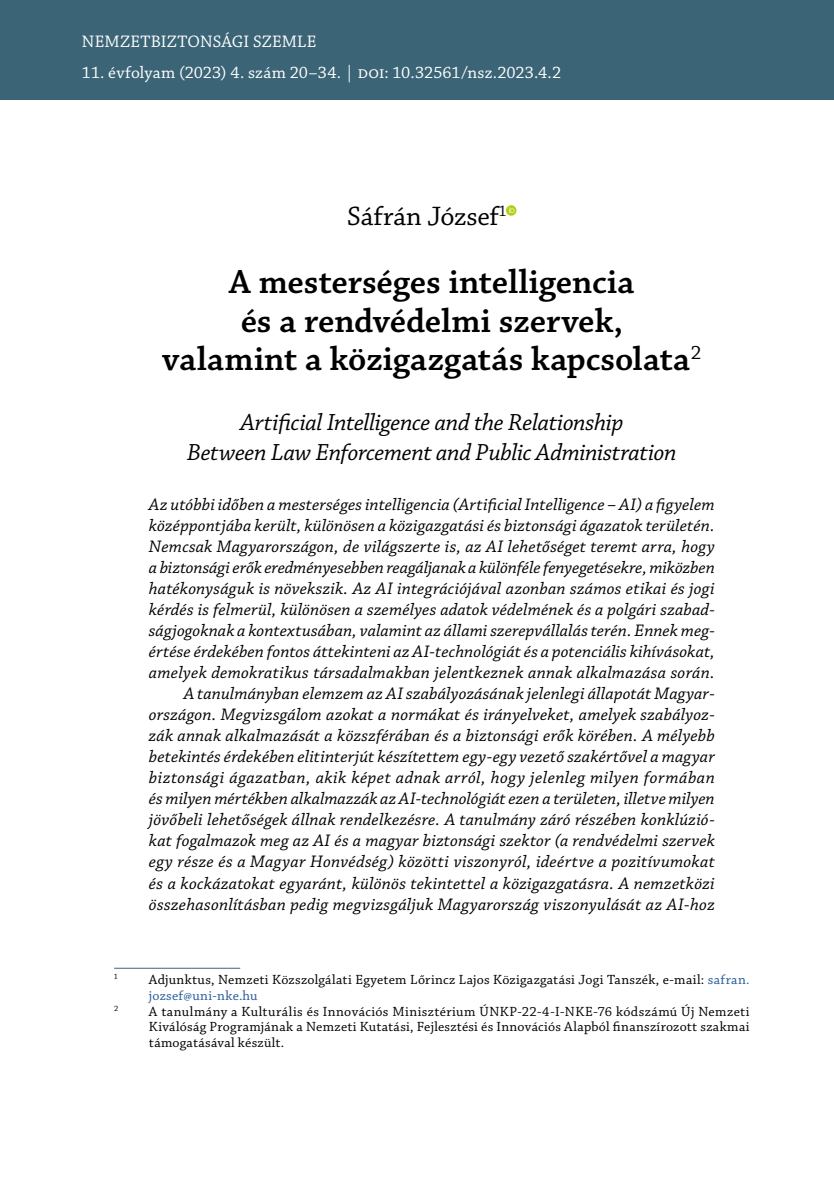
<style>
.page{position:relative;width:834px;height:1181px;background:#fff}
.page>*{position:absolute;margin:0;border:0;box-sizing:border-box;transform-origin:0 0}
.t1{font:600 35px/38.5px "Chaparral Pro";letter-spacing:-.005em;color:#000;text-align:center}
.t2{font:28px "Chaparral Pro";color:#000}
.t3{font:italic 24.5px/29.8px "Chaparral Pro";letter-spacing:-.015em;color:#000;text-align:center}
.t4{font:17.5px/21px "Chaparral Pro It Capt";letter-spacing:.005em;color:#000;text-align:right}
.t5{font:17.5px "Chaparral Pro";letter-spacing:.005em;color:#fff}
.t6{font:14px/15.8px "Chaparral Pro";letter-spacing:.025em;color:#000}
.t7{font:8.22px "Chaparral Pro";color:#000}
.s1{color:#275b9b}
</style>
<div class="page">
<div style="left:0;top:0;width:833px;height:99px;background:#3b6476"></div>
<svg style="left:506px;top:205px;width:10px;height:11px"></svg>
<svg style="left:508px;top:207px;width:6px;height:6px"></svg>
<hr style="left:114px;top:968px;width:126px;height:1px;background:#3b6476">
<p class="t5" style="left:82px;top:32px;width:236px">NEMZETBIZTONSÁGI SZEMLE</p>
<p class="t5" style="left:82px;top:63px;width:481px">11. évfolyam (2023) 4. szám 20–34. | doi: 10.32561/nsz.2023.4.2</p>
<h2 class="t2" style="left:347px;top:201px;width:160px">Sáfrán József<sup>1</sup></h2>
<h1 class="t1" style="left:162px;top:264px;width:540px">A mesterséges intelligencia<br>és a rendvédelmi szervek,<br>valamint a közigazgatás kapcsolata<sup>2</sup></h1>
<h3 class="t3" style="left:187px;top:408px;width:491px">Artificial Intelligence and the Relationship<br>Between Law Enforcement and Public Administration</h3>
<p class="t4" style="left:149px;top:495px;width:567px">Az utóbbi időben a mesterséges intelligencia (Artificial Intelligence – AI) a figyelem középpontjába került, különösen a közigazgatási és biztonsági ágazatok területén.<br>Nemcsak Magyarországon, de világszerte is, az AI lehetőséget teremt arra, hogy a biztonsági erők eredményesebben reagáljanak a különféle fenyegetésekre, miközben hatékonyságuk is növekszik. Az AI integrációjával azonban számos etikai és jogi kérdés is felmerül, különösen a személyes adatok védelmének és a polgári szabad&shy;ságjogoknak a kontextusában, valamint az állami szerepvállalás terén. Ennek meg&shy;értése érdekében fontos áttekinteni az AI-technológiát és a potenciális kihívásokat, amelyek demokratikus társadalmakban jelentkeznek annak alkalmazása során.<br>A tanulmányban elemzem az AI szabályozásának jelenlegi állapotát Magyar&shy;országon. Megvizsgálom azokat a normákat és irányelveket, amelyek szabályoz&shy;zák annak alkalmazását a közszférában és a biztonsági erők körében. A mélyebb betekintés érdekében elitinterjút készítettem egy-egy vezető szakértővel a magyar biztonsági ágazatban, akik képet adnak arról, hogy jelenleg milyen formában és milyen mértékben alkalmazzák az AI-technológiát ezen a területen, illetve milyen jövőbeli lehetőségek állnak rendelkezésre. A tanulmány záró részében konklúzió&shy;kat fogalmazok meg az AI és a magyar biztonsági szektor (a rendvédelmi szervek egy része és a Magyar Honvédség) közötti viszonyról, ideértve a pozitívumokat és a kockázatokat egyaránt, különös tekintettel a közigazgatásra. A nemzetközi összehasonlításban pedig megvizsgáljuk Magyarország viszonyulását az AI-hoz</p>
<p class="t7" style="left:114px;top:972px;width:5px">1</p>
<p class="t6" style="left:149px;top:972px;width:602px">Adjunktus, Nemzeti Közszolgálati Egyetem Lőrincz Lajos Közigazgatási Jogi Tanszék, e-mail: <span class="s1">safran. jozsef@uni-nke.hu</span></p>
<p class="t7" style="left:114px;top:1003px;width:6px">2</p>
<p class="t6" style="left:149px;top:1003px;width:602px;text-align:justify">A tanulmány a Kulturális és Innovációs Minisztérium ÚNKP-22-4-I-NKE-76 kódszámú Új Nemzeti Kiválóság Programjának a Nemzeti Kutatási, Fejlesztési és Innovációs Alapból finanszírozott szakmai támogatásával készült.</p>
</div>
